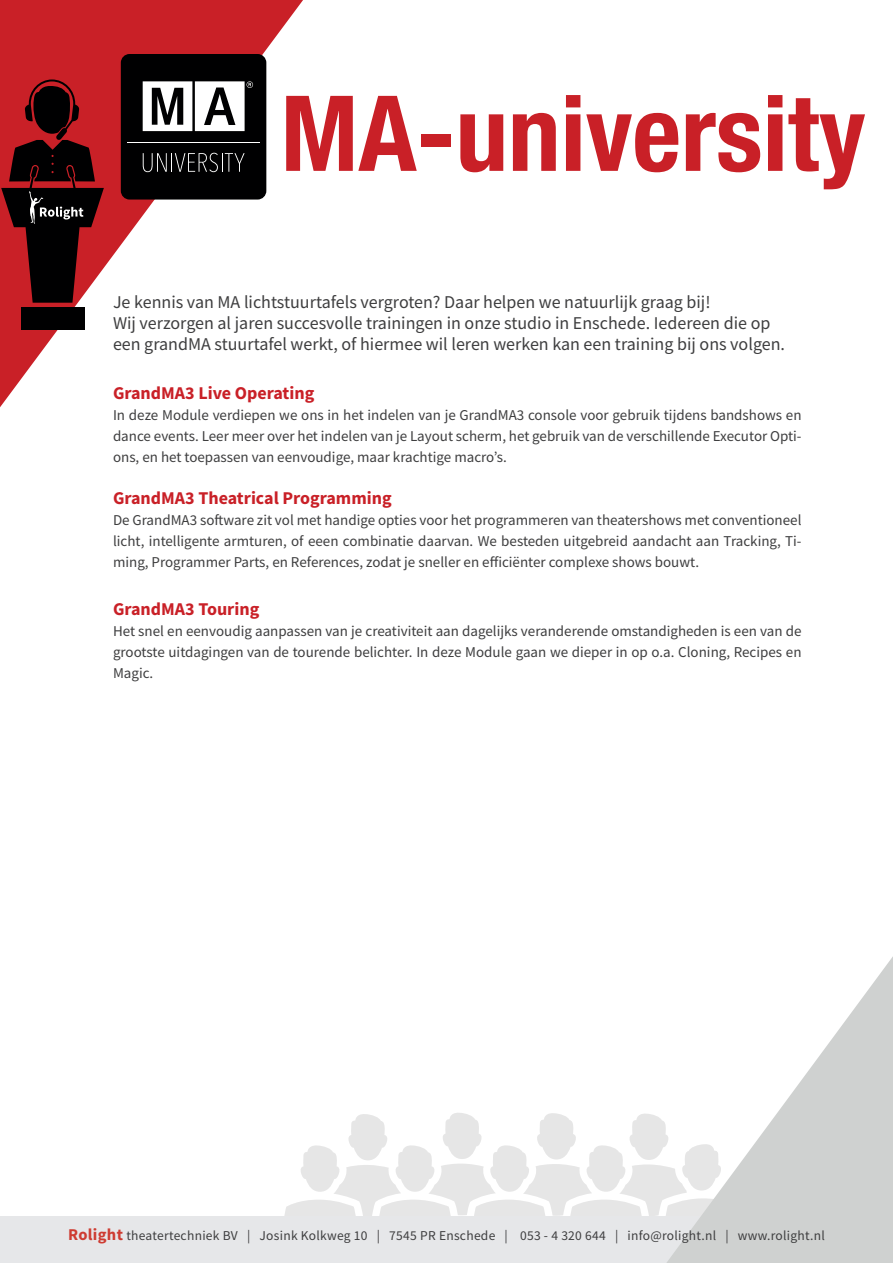
<style>
.page{position:relative;width:893px;height:1263px;background:#fff}
.page>*{position:absolute;margin:0;border:0;box-sizing:border-box;transform-origin:0 0}
.t1{font:105px "Helvetica Neue LT 77 Bd Cn";color:#c92027}
.t2{font:18px/21px "Source Sans Pro";color:#3e3e3f}
.t3{font:700 18px "Source Sans Pro";color:#c92027}
.t4{font:15px/21px "Source Sans Pro";color:#3e3e3f;text-align:justify}
.t5{font:13.5px "Source Sans Pro";letter-spacing:.02em;color:#3e3e3f}
.s1{font-weight:700;font-size:16.5px;color:#ce3c32}
</style>
<div class="page">
<svg style="left:284px;top:1113px;width:364px;height:103px"></svg>
<div style="left:0;top:1216px;width:893px;height:47px;background:#e6e7e9"></div>
<svg style="left:0;top:0;width:303px;height:407px"></svg>
<div style="left:21px;top:307px;width:63px;height:22px;background:#000001"></div>
<svg style="left:1px;top:79px;width:103px;height:224px;background:#66171b"></svg>
<div style="left:121px;top:54px;width:145px;height:146px;background:#000001;border-radius:9px"></div>
<svg style="left:143px;top:153px;width:102px;height:19px"></svg>
<hr style="left:127px;top:142px;width:133px;height:1px;background:#fff">
<svg style="left:143px;top:81px;width:110px;height:50px"></svg>
<svg style="left:648px;top:956px;width:245px;height:307px"></svg>
<h1 class="t1" style="left:281px;top:71px;width:586px">MA-university</h1>
<p class="t2" style="left:113px;top:291px;width:674px">Je kennis van MA lichtstuurtafels vergroten? Daar helpen we natuurlijk graag bij!<br>Wij verzorgen al jaren succesvolle trainingen in onze studio in Enschede. Iedereen die op een grandMA stuurtafel werkt, of hiermee wil leren werken kan een training bij ons volgen.</p>
<p class="t3" style="left:113px;top:381px;width:203px">GrandMA3 Live Operating</p>
<p class="t4" style="left:113px;top:404px;width:690px">In deze Module verdiepen we ons in het indelen van je GrandMA3 console voor gebruik tijdens bandshows en dance events. Leer meer over het indelen van je Layout scherm, het gebruik van de verschillende Executor Opti&shy;ons, en het toepassen van eenvoudige, maar krachtige macro’s.</p>
<p class="t3" style="left:113px;top:486px;width:280px">GrandMA3 Theatrical Programming</p>
<p class="t4" style="left:113px;top:509px;width:690px">De GrandMA3 software zit vol met handige opties voor het programmeren van theatershows met conventioneel licht, intelligente armturen, of eeen combinatie daarvan. We besteden uitgebreid aandacht aan Tracking, Ti&shy;ming, Programmer Parts, en References, zodat je sneller en efficiënter complexe shows bouwt.</p>
<p class="t3" style="left:113px;top:597px;width:148px">GrandMA3 Touring</p>
<p class="t4" style="left:113px;top:620px;width:690px">Het snel en eenvoudig aanpassen van je creativiteit aan dagelijks veranderende omstandigheden is een van de grootste uitdagingen van de tourende belichter. In deze Module gaan we dieper in op o.a. Cloning, Recipes en Magic.</p>
<p class="t5" style="left:68px;top:1227px;width:758px"><span class="s1">Rolight</span> theatertechniek BV | Josink Kolkweg 10 | 7545 PR Enschede | 053 - 4 320 644 | info@rolight.nl | www.rolight.nl</p>
</div>
